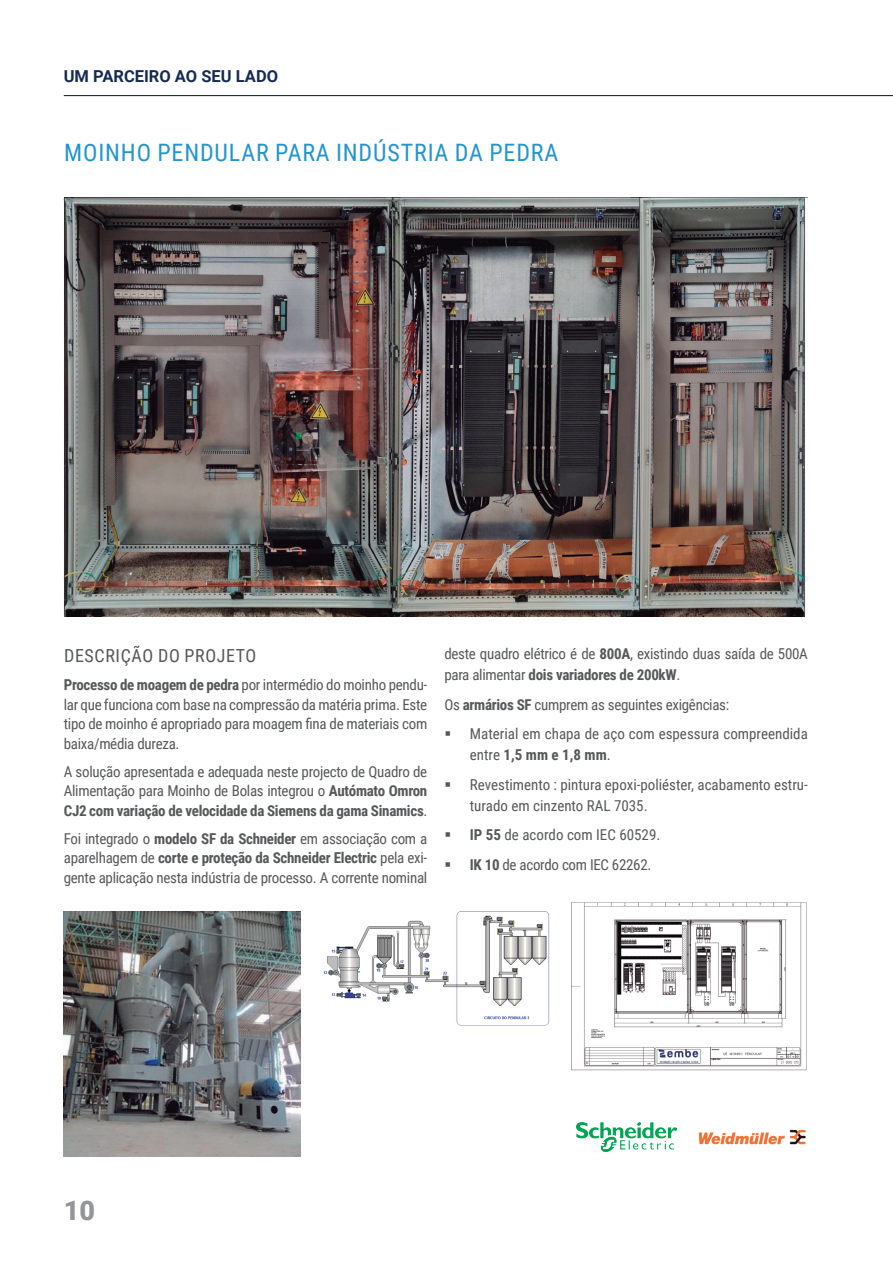
<style>
.page{position:relative;width:893px;height:1263px;background:#fff}
.page>*{position:absolute;margin:0;border:0;box-sizing:border-box;transform-origin:0 0}
.t1{font:900 27px "Roboto";color:#939598}
.TT-PROJETO{font:24px "Roboto Condensed";letter-spacing:.035em;color:#2394d2}
.SUBTITULO{font:18px "Roboto Condensed";letter-spacing:.035em;color:#57585a}
.t2{font:700 16.5px "Roboto";color:#162b52}
.TEXTO{font:15px/19.5px "Roboto Condensed";letter-spacing:-.02em;color:#57585a;text-align:justify}
.TEXTO-2{font:15px/21px "Roboto Condensed";color:#57585a}
.s1{font-weight:700}
</style>
<div class="page">
<img style="left:64px;top:197px;width:744px;height:420px">
<img style="left:64px;top:911px;width:236px;height:246px">
<img style="left:323px;top:911px;width:227px;height:115px">
<img style="left:571px;top:902px;width:236px;height:168px">
<img style="left:699px;top:1129px;width:107px;height:16px">
<img style="left:576px;top:1122px;width:101px;height:30px">
<hr style="left:64px;top:95px;width:829px;height:1px;background:#162b52">
<p class="t2" style="left:64px;top:65px;width:216px">UM PARCEIRO AO SEU LADO</p>
<p class="TT-PROJETO" style="left:64px;top:136px;width:496px">MOINHO PENDULAR PARA INDÚSTRIA DA PEDRA</p>
<p class="SUBTITULO" style="left:64px;top:643px;width:194px">DESCRIÇÃO DO PROJETO</p>
<p class="TEXTO" style="left:64px;top:674px;width:365px"><span class="s1">Processo de moagem de pedra</span> por intermédio do moinho pendu&shy;lar que funciona com base na compressão da matéria prima. Este tipo de moinho é apropriado para moagem fina de materiais com baixa/média dureza.</p>
<p class="TEXTO" style="left:64px;top:761px;width:365px">A solução apresentada e adequada neste projecto de Quadro de Alimentação para Moinho de Bolas integrou o <span class="s1">Autómato Omron CJ2 com variação de velocidade da Siemens da gama Sinamics</span>.</p>
<p class="TEXTO" style="left:64px;top:828px;width:365px">Foi integrado o <span class="s1">modelo SF da Schneider</span> em associação com a aparelhagem de <span class="s1">corte e proteção da Schneider Electric</span> pela exi&shy;gente aplicação nesta indústria de processo. A corrente nominal</p>
<p class="TEXTO" style="left:444px;top:643px;width:365px;line-height:21px">deste quadro elétrico é de <span class="s1">800A</span>, existindo duas saída de 500A para alimentar <span class="s1">dois variadores de 200kW</span>.</p>
<p class="TEXTO" style="left:444px;top:694px;width:286px">Os <span class="s1">armários SF</span> cumprem as seguintes exigências:</p>
<p class="TEXTO-2" style="left:470px;top:723px;width:339px">Material em chapa de aço com espessura compreendida entre <span class="s1">1,5 mm e 1,8 mm</span>.</p>
<p class="TEXTO-2" style="left:470px;top:773px;width:340px">Revestimento : pintura epoxi-poliéster, acabamento estru&shy;turado em cinzento RAL 7035.</p>
<p class="TEXTO-2" style="left:470px;top:824px;width:192px"><span class="s1">IP 55</span> de acordo com IEC 60529.</p>
<p class="TEXTO" style="left:470px;top:854px;width:183px"><span class="s1">IK 10</span> de acordo com IEC 62262.</p>
<h1 class="t1" style="left:64px;top:1192px;width:33px">10</h1>
</div>
